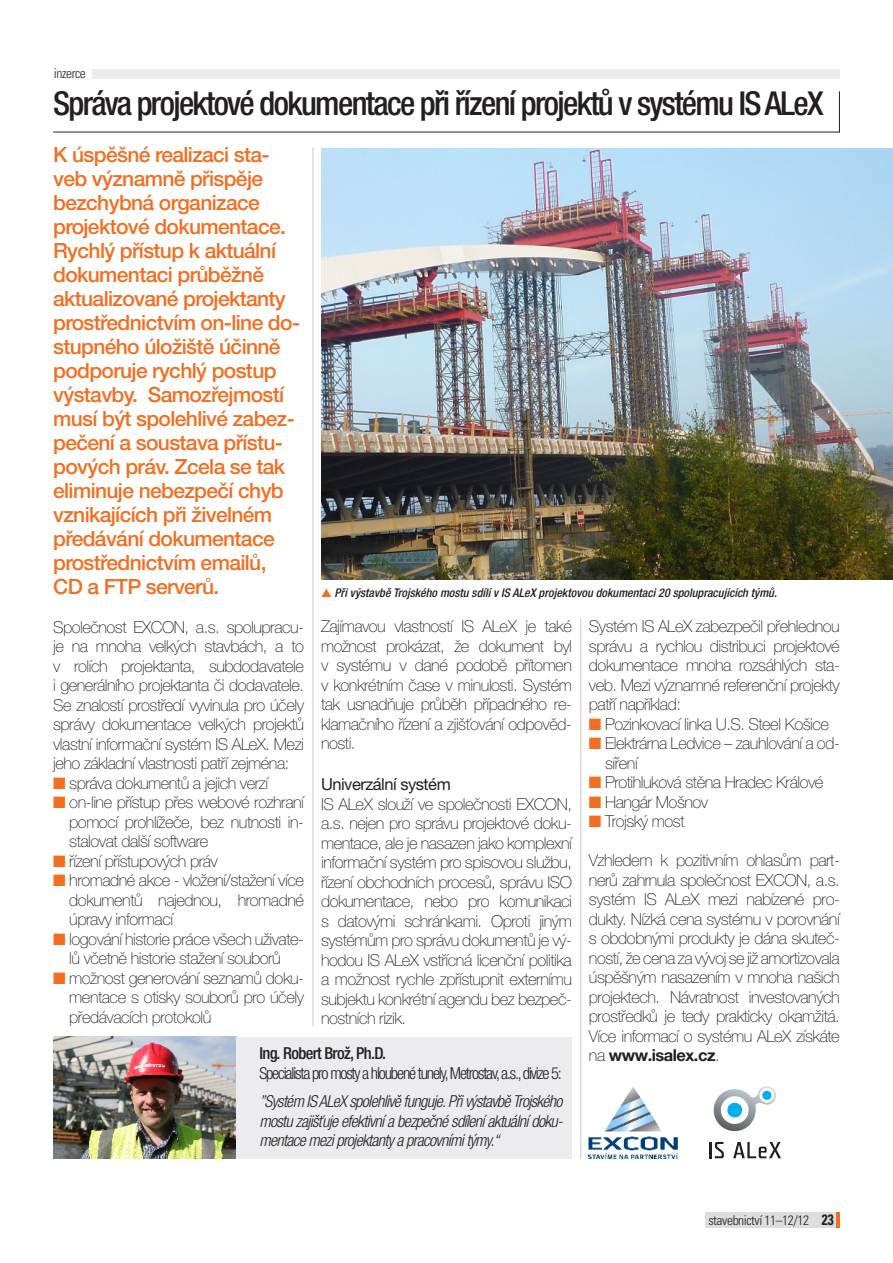
<style>
.page{position:relative;width:893px;height:1263px;background:#fff}
.page>*{position:absolute;margin:0;border:0;box-sizing:border-box;transform-origin:0 0}
.t1{font:500 condensed 33px "Helvetica Neue LT Pro";letter-spacing:-.05em;color:#231f20}
.t2{font:500 21px/24px "Helvetica Neue LT Pro";letter-spacing:-.03em;color:#f36e21}
.t3{font:100 16.5px/19.5px "Helvetica Neue LT Pro";letter-spacing:-.03em;color:#231f20;text-align:justify}
.t4{font:italic 300 condensed 16.5px/19.5px "Helvetica Neue LT Pro";letter-spacing:-.04em;color:#231f20;text-align:justify}
.t5{font:300 condensed 16.5px "Helvetica Neue LT Pro";letter-spacing:-.07em;color:#231f20}
.t6{font:500 condensed 16.5px "Helvetica Neue LT Pro";letter-spacing:-.04em;color:#231f20}
.t7{font:16.5px "Helvetica Neue LT Pro";letter-spacing:-.03em;color:#231f20}
.t8{font:700 condensed 15px "Univers CE";color:#231f20;scale:.9 1}
.t9{font:300 condensed 13.5px "Univers CE";letter-spacing:-.03em;color:#231f20}
.t10{font:italic 500 condensed 12px "Helvetica Neue LT Pro";color:#231f20}
.s1{color:#f36e21}
.s2{font-weight:700}
</style>
<div class="page">
<hr style="left:0;top:0;width:1px;height:1263px;background:#ececee">
<div style="left:706px;top:1212px;width:130px;height:15px;background:#dcdddf"></div>
<hr style="left:836px;top:1212px;width:4px;height:15px;background:#f36e21">
<div style="left:92px;top:70px;width:748px;height:9px;background:#ececee"></div>
<hr style="left:580px;top:619px;width:1px;height:540px;background:#c7c8ca">
<hr style="left:313px;top:147px;width:1px;height:878px;background:#c7c8ca">
<hr style="left:53px;top:132px;width:787px;height:1px;background:#231f20">
<hr style="left:839px;top:91px;width:1px;height:42px;background:#231f20">
<img style="left:53px;top:1037px;width:183px;height:122px">
<div style="left:236px;top:1037px;width:336px;height:122px;background:#ececee"></div>
<img style="left:321px;top:149px;width:572px;height:431px">
<svg style="left:713px;top:1086px;width:63px;height:46px"></svg>
<svg style="left:709px;top:1142px;width:15px;height:16px"></svg>
<svg style="left:733px;top:1142px;width:48px;height:16px"></svg>
<img style="left:589px;top:1086px;width:88px;height:73px">
<p class="t9" style="left:54px;top:66px;width:34px">inzerce</p>
<h1 class="t1" style="left:53px;top:84px;width:772px">Správa projektové dokumentace při řízení projektů v systému IS ALeX</h1>
<p class="t2" style="left:53px;top:142px;width:249px">K úspěšné realizaci sta&shy;veb významně přispěje bezchybná organizace projektové dokumentace.<br>Rychlý přístup k aktuální dokumentaci průběžně aktualizované projektanty prostřednictvím on-line do&shy;stupného úložiště účinně podporuje rychlý postup výstavby. Samozřejmostí musí být spolehlivé zabez&shy;pečení a soustava přístu&shy;pových práv. Zcela se tak eliminuje nebezpečí chyb vznikajících při živelném předávání dokumentace prostřednictvím emailů,<br>CD a FTP serverů.</p>
<p class="t3" style="left:53px;top:617px;width:252px">Společnost EXCON, a.s. spolupracu&shy;je na mnoha velkých stavbách, a to v rolích projektanta, subdodavatele i generálního projektanta či dodavatele.<br>Se znalostí prostředí vyvinula pro účely správy dokumentace velkých projektů vlastní informační systém IS ALeX. Mezi jeho základní vlastnosti patří zejména:</p>
<p class="t3" style="left:53px;top:773px;width:217px"><span class="s1">■</span> správa dokumentů a jejich verzí</p>
<p class="t3" style="left:69px;top:792px;width:236px;text-indent:-16px"><span class="s1">■</span> on-line přístup přes webové rozhraní pomocí prohlížeče, bez nutnosti in&shy;stalovat další software</p>
<p class="t3" style="left:53px;top:851px;width:166px"><span class="s1">■</span> řízení přístupových práv</p>
<p class="t3" style="left:69px;top:870px;width:236px;text-indent:-16px"><span class="s1">■</span> hromadné akce - vložení/stažení více dokumentů najednou, hromadné úpravy informací</p>
<p class="t3" style="left:53px;top:929px;width:252px;text-align:center"><span class="s1">■</span> logování historie práce všech uživate&shy;lů včetně historie stažení souborů</p>
<p class="t3" style="left:69px;top:968px;width:236px;text-indent:-16px"><span class="s1">■</span> možnost generování seznamů doku&shy;mentace s otisky souborů pro účely předávacích protokolů</p>
<p class="t10" style="left:321px;top:585px;width:457px"><span class="s1">▲</span> Při výstavbě Trojského mostu sdílí v IS ALeX projektovou dokumentaci 20 spolupracujících týmů.</p>
<p class="t3" style="left:321px;top:616px;width:252px">Zajímavou vlastností IS ALeX je také možnost prokázat, že dokument byl v systému v dané podobě přítomen v konkrétním čase v minulosti. Systém tak usnadňuje průběh případného re&shy;klamačního řízení a zjišťování odpověd&shy;nosti.</p>
<p class="t7" style="left:321px;top:774px;width:131px">Univerzální systém</p>
<p class="t3" style="left:321px;top:794px;width:252px">IS ALeX slouží ve společnosti EXCON, a.s. nejen pro správu projektové doku&shy;mentace, ale je nasazen jako komplexní informační systém pro spisovou službu, řízení obchodních procesů, správu ISO dokumentace, nebo pro komunikaci s datovými schránkami. Oproti jiným systémům pro správu dokumentů je vý&shy;hodou IS ALeX vstřícná licenční politika a možnost rychle zpřístupnit externímu subjektu konkrétní agendu bez bezpeč&shy;nostních rizik.</p>
<p class="t3" style="left:589px;top:616px;width:252px">Systém IS ALeX zabezpečil přehlednou správu a rychlou distribuci projektové dokumentace mnoha rozsáhlých sta&shy;veb. Mezi významné referenční projekty patří například:</p>
<p class="t3" style="left:589px;top:714px;width:242px"><span class="s1">■</span> Pozinkovací linka U.S. Steel Košice</p>
<p class="t3" style="left:605px;top:733px;width:236px;text-indent:-16px"><span class="s1">■</span> Elektrárna Ledvice – zauhlování a od&shy;síření</p>
<p class="t3" style="left:589px;top:772px;width:236px"><span class="s1">■</span> Protihluková stěna Hradec Králové</p>
<p class="t3" style="left:589px;top:792px;width:121px"><span class="s1">■</span> Hangár Mošnov</p>
<p class="t3" style="left:589px;top:811px;width:97px"><span class="s1">■</span> Trojský most</p>
<p class="t3" style="left:589px;top:850px;width:252px">Vzhledem k pozitivním ohlasům part&shy;nerů zahrnula společnost EXCON, a.s. systém IS ALeX mezi nabízené pro&shy;dukty. Nízká cena systému v porovnání s obdobnými produkty je dána skuteč&shy;ností, že cena za vývoj se již amortizovala úspěšným nasazením v mnoha našich projektech. Návratnost investovaných prostředků je tedy prakticky okamžitá.<br>Více informací o systému ALeX získáte na <span class="s2">www.isalex.cz</span>.</p>
<p class="t6" style="left:259px;top:1044px;width:128px">Ing. Robert Brož, Ph.D.</p>
<p class="t5" style="left:259px;top:1064px;width:304px">Specialista pro mosty a hloubené tunely, Metrostav, a.s., divize 5:</p>
<p class="t4" style="left:259px;top:1092px;width:305px">”Systém IS ALeX spolehlivě funguje. Při výstavbě Trojského mostu zajišťuje efektivní a bezpečné sdílení aktuální doku&shy;mentace mezi projektanty a pracovními týmy.“</p>
<p class="t9" style="left:708px;top:1212px;width:102px">stavebnictví 11–12/12</p>
<p class="t8" style="left:822px;top:1211px;width:15px">23</p>
</div>
